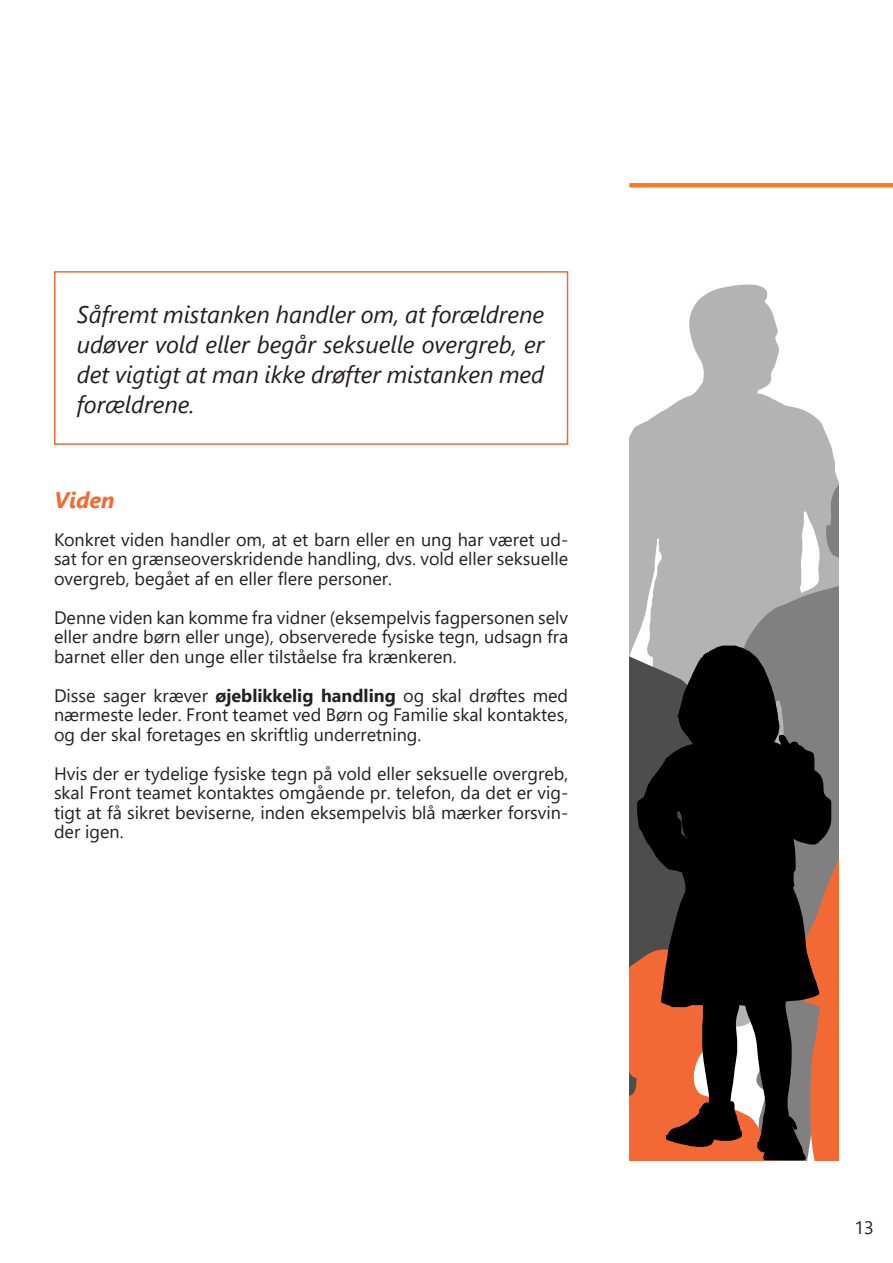
<style>
.page{position:relative;width:893px;height:1263px;background:#fff}
.page>*{position:absolute;margin:0;border:0;box-sizing:border-box;transform-origin:0 0}
.t1{font:italic 24px/30px "Segoe UI";color:#231f20;text-align:justify}
.t2{font:italic 700 22.5px "Segoe UI";color:#f26935}
.t3{font:18px/19.5px "Segoe UI";color:#231f20;text-align:justify}
.s1{font-weight:700}
</style>
<div class="page">
<div style="left:629px;top:183px;width:264px;height:5px;background:#f47b21"></div>
<div style="left:54px;top:271px;width:514px;height:174px;border:2px solid #f26935"></div>
<svg style="left:629px;top:284px;width:206px;height:243px;fill:#b3b3b3"></svg>
<svg style="left:706px;top:468px;width:133px;height:159px;background:#afafaf"></svg>
<div style="left:629px;top:527px;width:96px;height:100px;background:#b3b3b3"></div>
<svg style="left:629px;top:627px;width:210px;height:533px;background:#a47969"></svg>
<svg style="left:637px;top:646px;width:194px;height:514px;background:#49332a"></svg>
<p class="t1" style="left:77px;top:295px;width:469px">Såfremt mistanken handler om, at forældrene udøver vold eller begår seksuelle overgreb, er det vigtigt at man ikke drøfter mistanken med forældrene.</p>
<p class="t2" style="left:54px;top:479px;width:62px">Viden</p>
<p class="t3" style="left:54px;top:528px;width:516px">Konkret viden handler om, at et barn eller en ung har været ud&shy;sat for en grænseoverskridende handling, dvs. vold eller seksuelle overgreb, begået af en eller flere personer.</p>
<p class="t3" style="left:54px;top:606px;width:516px">Denne viden kan komme fra vidner (eksempelvis fagpersonen selv eller andre børn eller unge), observerede fysiske tegn, udsagn fra barnet eller den unge eller tilståelse fra krænkeren.</p>
<p class="t3" style="left:54px;top:684px;width:516px">Disse sager kræver <span class="s1">øjeblikkelig handling</span> og skal drøftes med nærmeste leder. Front teamet ved Børn og Familie skal kontaktes, og der skal foretages en skriftlig underretning.</p>
<p class="t3" style="left:54px;top:762px;width:516px">Hvis der er tydelige fysiske tegn på vold eller seksuelle overgreb, skal Front teamet kontaktes omgående pr. telefon, da det er vig&shy;tigt at få sikret beviserne, inden eksempelvis blå mærker forsvin&shy;der igen.</p>
<p class="t3" style="left:854px;top:1216px;width:21px">13</p>
</div>
